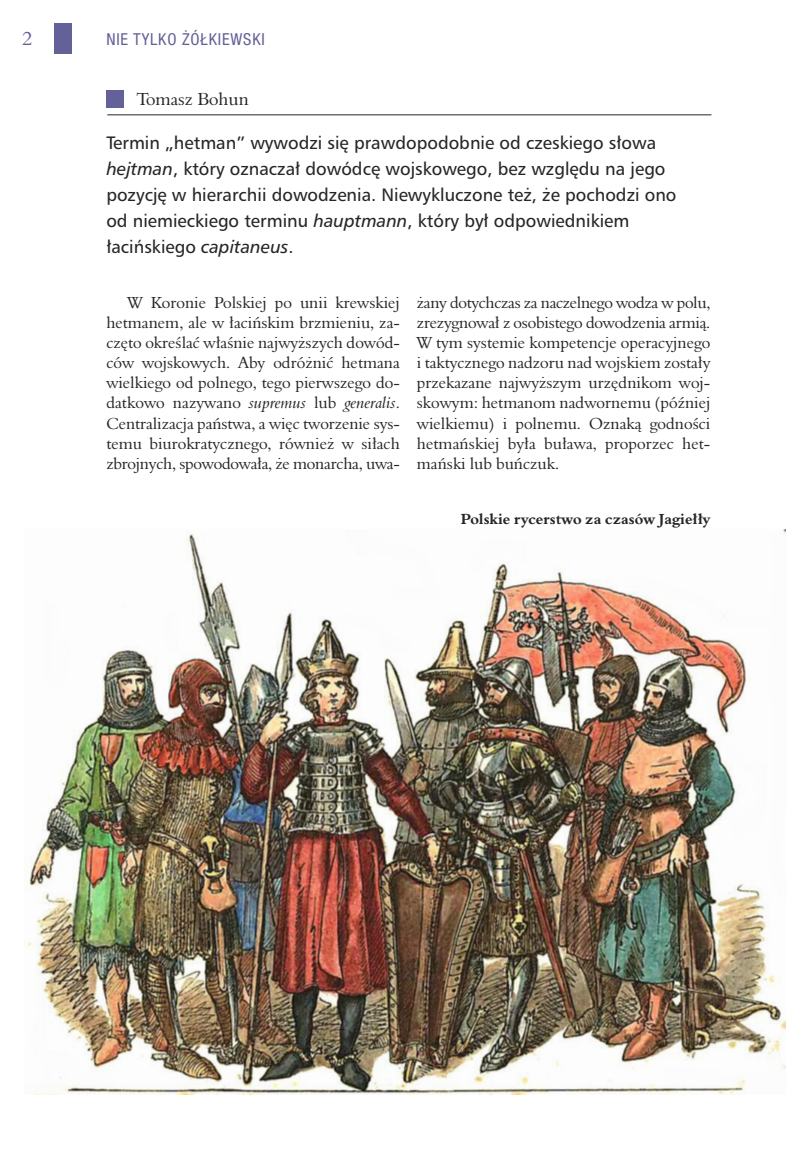
<style>
.page{position:relative;width:804px;height:1157px;background:#fff}
.page>*{position:absolute;margin:0;border:0;box-sizing:border-box;transform-origin:0 0}
.t1{font:19.5px "Aldine 401 EU";color:#636197}
.t2{font:18px/26.1px "Humnst 777 EU";color:#272526}
.t3{font:18px "Aldine 401 EU";color:#272526}
.t4{font:16.5px/20.1px "Aldine 401 EU";color:#272526;text-align:justify}
.t5{font:condensed 16.5px "Helvetica Neue LT Com";letter-spacing:.05em;color:#636197}
.t6{font:700 15px "Aldine 401 EU";color:#272526}
.s1{font-style:italic}
</style>
<div class="page">
<div style="left:54px;top:24px;width:17px;height:30px;background:#636197"></div>
<div style="left:106px;top:90px;width:17px;height:17px;background:#636197"></div>
<hr style="left:107px;top:114px;width:604px;height:1px;background:#272526">
<img style="left:24px;top:529px;width:762px;height:565px">
<p class="t1" style="left:22px;top:27px;width:11px">2</p>
<p class="t5" style="left:106px;top:29px;width:160px">NIE TYLKO ŻÓŁKIEWSKI</p>
<p class="t3" style="left:136px;top:88px;width:114px">tomasz Bohun</p>
<p class="t2" style="left:106px;top:129px;width:571px">Termin „hetman” wywodzi się prawdopodobnie od czeskiego słowa <span class="s1">hejtman</span>, który oznaczał dowódcę wojskowego, bez względu na jego pozycję w hierarchii dowodzenia. Niewykluczone też, że pochodzi ono od niemieckiego terminu <span class="s1">hauptmann</span>, który był odpowiednikiem łacińskiego <span class="s1">capitaneus</span>.</p>
<p class="t4" style="left:106px;top:292px;width:296px;text-indent:21px">w koronie polskiej po unii krewskiej hetmanem, ale w łacińskim brzmieniu, za&shy;częto określać właśnie najwyższych dowód&shy;ców wojskowych. aby odróżnić hetmana wielkiego od polnego, tego pierwszego do&shy;datkowo nazywano <span class="s1">supremus</span> lub <span class="s1">generalis</span>. centralizacja państwa, a więc tworzenie sys&shy;temu biurokratycznego, również w siłach zbrojnych, spowodowała, że monarcha, uwa-</p>
<p class="t4" style="left:417px;top:292px;width:296px">żany dotychczas za naczelnego wodza w polu, zrezygnował z osobistego dowodzenia armią. w tym systemie kompetencje operacyjnego i taktycznego nadzoru nad wojskiem zostały przekazane najwyższym urzędnikom woj&shy;skowym: hetmanom nadwornemu (później wielkiemu) i polnemu. oznaką godności hetmańskiej była buława, proporzec het&shy;mański lub buńczuk.</p>
<p class="t6" style="left:461px;top:509px;width:252px">Polskie rycerstwo za czasów Jagiełły</p>
</div>
